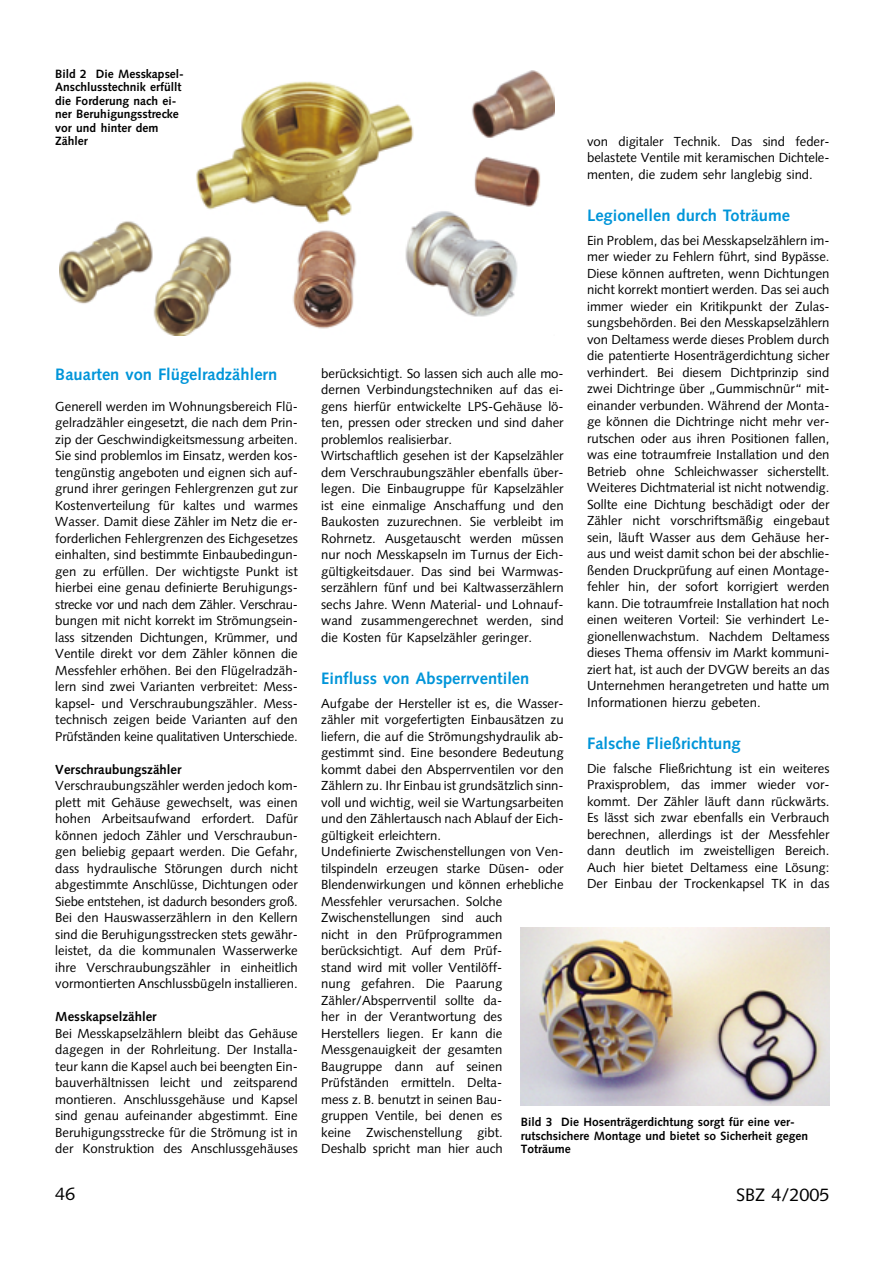
<style>
.page{position:relative;width:893px;height:1263px;background:#fff}
.page>*{position:absolute;margin:0;border:0;box-sizing:border-box;transform-origin:0 0}
.t1{font:18px "Syntax";color:#000}
.t2{font:700 16.5px "Syntax";color:#0095d9}
.t3{font:13.2px/16.5px "Syntax";color:#000;text-align:justify}
.t4{font:700 13.2px "Syntax";color:#000}
.t5{font:700 12px/13.5px "Syntax";color:#000}
</style>
<div class="page">
<img style="left:60px;top:70px;width:494px;height:265px">
<img style="left:520px;top:928px;width:309px;height:177px">
<p class="t5" style="left:55px;top:68px;width:130px">Bild 2 Die Messkapsel-<br>Anschlusstechnik erfüllt die Forderung nach ei&shy;ner Beruhigungsstrecke vor und hinter dem<br>Zähler</p>
<p class="t2" style="left:55px;top:368px;width:223px">Bauarten von Flügelradzählern</p>
<p class="t3" style="left:55px;top:399px;width:244px">Generell werden im Wohnungsbereich Flü&shy;gelradzähler eingesetzt, die nach dem Prin&shy;zip der Geschwindigkeitsmessung arbeiten.<br>Sie sind problemlos im Einsatz, werden kos&shy;tengünstig angeboten und eignen sich auf&shy;grund ihrer geringen Fehlergrenzen gut zur Kostenverteilung für kaltes und warmes Wasser. Damit diese Zähler im Netz die er&shy;forderlichen Fehlergrenzen des Eichgesetzes einhalten, sind bestimmte Einbaubedingun&shy;gen zu erfüllen. Der wichtigste Punkt ist hierbei eine genau definierte Beruhigungs&shy;strecke vor und nach dem Zähler. Verschrau&shy;bungen mit nicht korrekt im Strömungsein&shy;lass sitzenden Dichtungen, Krümmer, und Ventile direkt vor dem Zähler können die Messfehler erhöhen. Bei den Flügelradzäh&shy;lern sind zwei Varianten verbreitet: Mess&shy;kapsel- und Verschraubungszähler. Mess&shy;technisch zeigen beide Varianten auf den Prüfständen keine qualitativen Unterschiede.</p>
<p class="t4" style="left:55px;top:764px;width:128px">Verschraubungszähler</p>
<p class="t3" style="left:55px;top:779px;width:244px">Verschraubungszähler werden jedoch kom&shy;plett mit Gehäuse gewechselt, was einen hohen Arbeitsaufwand erfordert. Dafür können jedoch Zähler und Verschraubun&shy;gen beliebig gepaart werden. Die Gefahr, dass hydraulische Störungen durch nicht abgestimmte Anschlüsse, Dichtungen oder Siebe entstehen, ist dadurch besonders groß.<br>Bei den Hauswasserzählern in den Kellern sind die Beruhigungsstrecken stets gewähr&shy;leistet, da die kommunalen Wasserwerke ihre Verschraubungszähler in einheitlich vormontierten Anschlussbügeln installieren.</p>
<p class="t4" style="left:55px;top:1011px;width:103px">Messkapselzähler</p>
<p class="t3" style="left:55px;top:1026px;width:244px">Bei Messkapselzählern bleibt das Gehäuse dagegen in der Rohrleitung. Der Installa&shy;teur kann die Kapsel auch bei beengten Ein&shy;bauverhältnissen leicht und zeitsparend montieren. Anschlussgehäuse und Kapsel sind genau aufeinander abgestimmt. Eine Beruhigungsstrecke für die Strömung ist in der Konstruktion des Anschlussgehäuses</p>
<p class="t3" style="left:587px;top:134px;width:244px">von digitaler Technik. Das sind feder&shy;belastete Ventile mit keramischen Dichtele&shy;menten, die zudem sehr langlebig sind.</p>
<p class="t2" style="left:587px;top:209px;width:204px">Legionellen durch Toträume</p>
<p class="t3" style="left:587px;top:233px;width:244px">Ein Problem, das bei Messkapselzählern im&shy;mer wieder zu Fehlern führt, sind Bypässe.<br>Diese können auftreten, wenn Dichtungen nicht korrekt montiert werden. Das sei auch immer wieder ein Kritikpunkt der Zulas&shy;sungsbehörden. Bei den Messkapselzählern von Deltamess werde dieses Problem durch die patentierte Hosenträgerdichtung sicher verhindert. Bei diesem Dichtprinzip sind zwei Dichtringe über „Gummischnür“ mit&shy;einander verbunden. Während der Monta&shy;ge können die Dichtringe nicht mehr ver&shy;rutschen oder aus ihren Positionen fallen, was eine totraumfreie Installation und den Betrieb ohne Schleichwasser sicherstellt.<br>Weiteres Dichtmaterial ist nicht notwendig.<br>Sollte eine Dichtung beschädigt oder der Zähler nicht vorschriftsmäßig eingebaut sein, läuft Wasser aus dem Gehäuse her&shy;aus und weist damit schon bei der abschlie&shy;ßenden Druckprüfung auf einen Montage&shy;fehler hin, der sofort korrigiert werden kann. Die totraumfreie Installation hat noch einen weiteren Vorteil: Sie verhindert Le&shy;gionellenwachstum. Nachdem Deltamess dieses Thema offensiv im Markt kommuni&shy;ziert hat, ist auch der DVGW bereits an das Unternehmen herangetreten und hatte um Informationen hierzu gebeten.</p>
<p class="t2" style="left:587px;top:736px;width:155px">Falsche Fließrichtung</p>
<p class="t3" style="left:587px;top:761px;width:244px">Die falsche Fließrichtung ist ein weiteres Praxisproblem, das immer wieder vor&shy;kommt. Der Zähler läuft dann rückwärts.<br>Es lässt sich zwar ebenfalls ein Verbrauch berechnen, allerdings ist der Messfehler dann deutlich im zweistelligen Bereich.<br>Auch hier bietet Deltamess eine Lösung:<br>Der Einbau der Trockenkapsel TK in das</p>
<p class="t3" style="left:321px;top:366px;width:244px;text-align:left">berücksichtigt. So lassen sich auch alle mo&shy;dernen Verbindungstechniken auf das ei&shy;gens hierfür entwickelte LPS-Gehäuse lö&shy;ten, pressen oder strecken und sind daher problemlos realisierbar.<br>Wirtschaftlich gesehen ist der Kapselzähler dem Verschraubungszähler ebenfalls über&shy;legen. Die Einbaugruppe für Kapselzähler ist eine einmalige Anschaffung und den Baukosten zuzurechnen. Sie verbleibt im Rohrnetz. Ausgetauscht werden müssen nur noch Messkapseln im Turnus der Eich&shy;gültigkeitsdauer. Das sind bei Warmwas&shy;serzählern fünf und bei Kaltwasserzählern sechs Jahre. Wenn Material- und Lohnauf&shy;wand zusammengerechnet werden, sind die Kosten für Kapselzähler geringer.</p>
<p class="t2" style="left:321px;top:672px;width:210px">Einfluss von Absperrventilen</p>
<p class="t3" style="left:321px;top:696px;width:244px;text-align:left">Aufgabe der Hersteller ist es, die Wasser&shy;zähler mit vorgefertigten Einbausätzen zu liefern, die auf die Strömungshydraulik ab&shy;gestimmt sind. Eine besondere Bedeutung kommt dabei den Absperrventilen vor den Zählern zu. Ihr Einbau ist grundsätzlich sinn&shy;voll und wichtig, weil sie Wartungsarbeiten und den Zählertausch nach Ablauf der Eich&shy;gültigkeit erleichtern.<br>Undefinierte Zwischenstellungen von Ven&shy;tilspindeln erzeugen starke Düsen- oder Blendenwirkungen und können erhebliche Messfehler verursachen. Solche Zwischenstellungen sind auch<br>nicht in den Prüfprogrammen berücksichtigt. Auf dem Prüf-<br>stand wird mit voller Ventilöff-<br>nung gefahren. Die Paarung Zähler/Absperrventil sollte da-<br>her in der Verantwortung des Herstellers liegen. Er kann die Messgenauigkeit der gesamten Baugruppe dann auf seinen Prüfständen ermitteln. Delta-<br>mess z. B. benutzt in seinen Bau-<br>gruppen Ventile, bei denen es<br>keine Zwischenstellung gibt.<br>Deshalb spricht man hier auch</p>
<p class="t5" style="left:521px;top:1117px;width:289px">Bild 3 Die Hosenträgerdichtung sorgt für eine ver&shy;rutschsichere Montage und bietet so Sicherheit gegen<br>Toträume</p>
<h1 class="t1" style="left:55px;top:1186px;width:22px">46</h1>
<h1 class="t1" style="left:736px;top:1187px;width:95px">SBZ 4/2005</h1>
</div>
